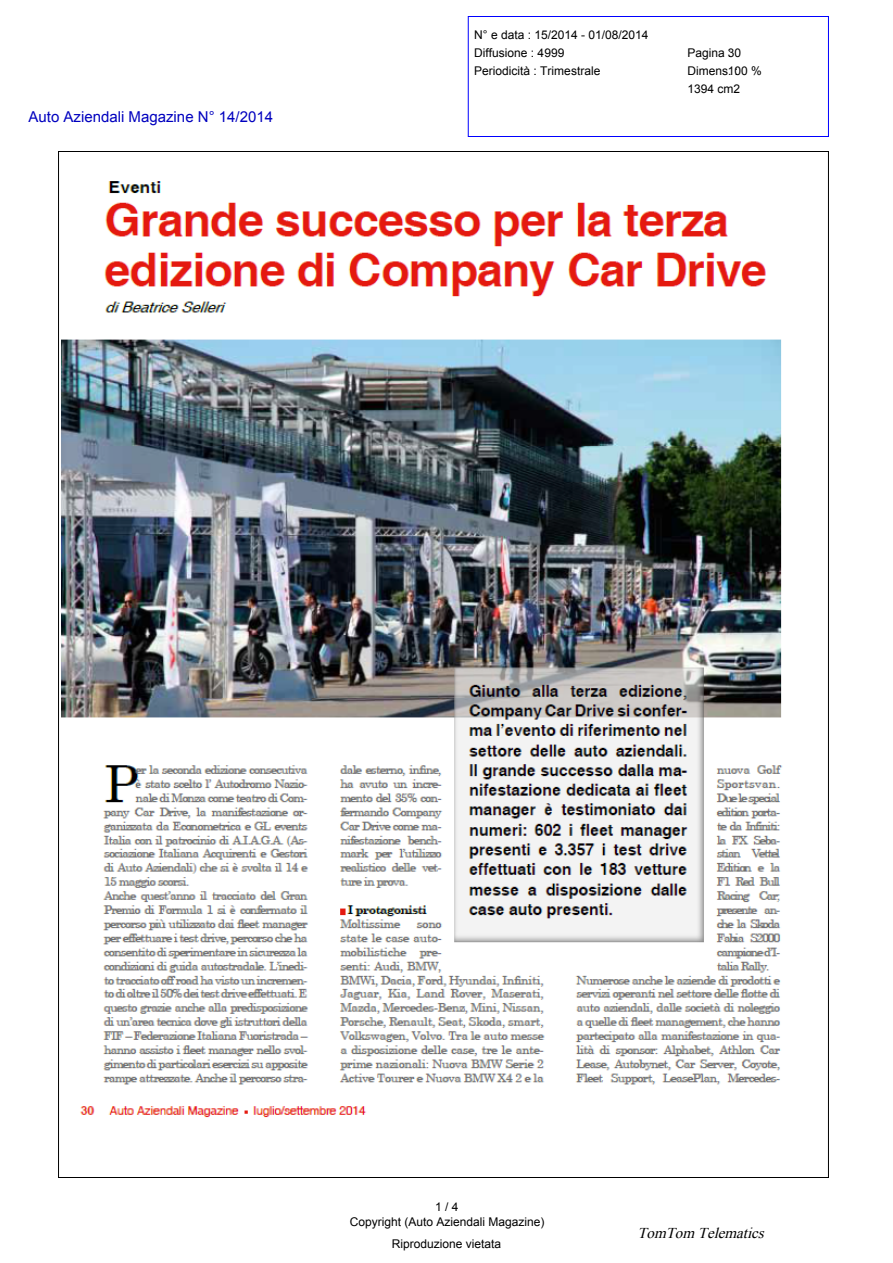
<style>
.page{position:relative;width:893px;height:1263px;background:#fff}
.page>*{position:absolute;margin:0;border:0;box-sizing:border-box;transform-origin:0 0}
.t1{font:15px "Arial";color:#0000bf}
.t2{font:italic 15px "Times New Roman";color:#000}
.t3{font:12px/18px "Arial";color:#000}
</style>
<div class="page">
<div style="left:468px;top:16px;width:360px;height:121px;border:1px solid #00f"></div>
<img style="left:62px;top:181px;width:721px;height:937px">
<p class="t1" style="left:28px;top:106px;width:246px">Auto Aziendali Magazine N° 14/2014</p>
<p class="t3" style="left:474px;top:26px;width:176px">N° e data : 15/2014 - 01/08/2014<br>Diffusione : 4999</p>
<p class="t3" style="left:687px;top:44px;width:55px">Pagina : 30</p>
<p class="t3" style="left:687px;top:62px;width:76px;text-indent:40px">100 %<br>1394 cm2</p>
<p class="t3" style="left:474px;top:62px;width:128px">Periodicità : Trimestrale</p>
<p class="t3" style="left:687px;top:62px;width:52px">Dimens. :</p>
<p class="t3" style="left:350px;top:1199px;width:196px;line-height:15px;text-align:center">1 / 4<br>Copyright (Auto Aziendali Magazine)</p>
<p class="t3" style="left:392px;top:1235px;width:111px">Riproduzione vietata</p>
<p class="t2" style="left:637px;top:1222px;width:133px">TomTom Telematics</p>
</div>
